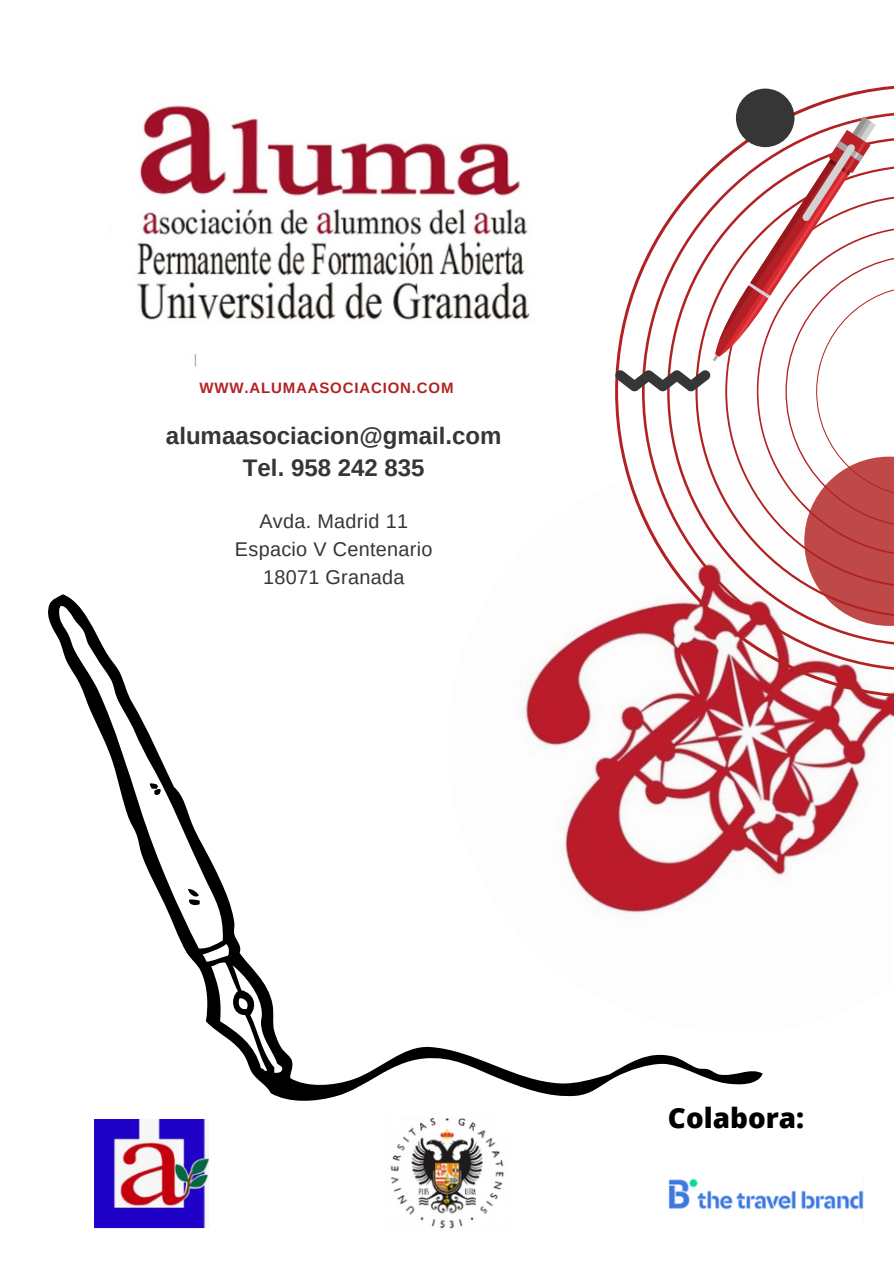
<style>
.page{position:relative;width:894px;height:1264px;background:#fff}
.page>*{position:absolute;margin:0;border:0;box-sizing:border-box;transform-origin:0 0}
.t1{font:800 27.9px "Open Sans";color:#000}
.t2{font:700 24px "Arimo";color:#363636}
.t3{font:19.8px "Arimo";letter-spacing:.015em;color:#363636}
.t4{font:700 15px "Arimo";letter-spacing:.055em;color:#b22222}
</style>
<div class="page">
<img style="left:762px;top:698px;width:131px;height:178px">
<svg style="left:748px;top:86px;width:145px;height:612px"></svg>
<svg style="left:762px;top:111px;width:131px;height:560px"></svg>
<img style="left:137px;top:105px;width:393px;height:262px">
<div style="left:735px;top:89px;width:59px;height:58px;background:#363636;border-radius:50%"></div>
<svg style="left:615px;top:117px;width:278px;height:508px"></svg>
<svg style="left:48px;top:594px;width:714px;height:506px"></svg>
<img style="left:390px;top:1117px;width:114px;height:112px">
<img style="left:94px;top:1119px;width:114px;height:109px">
<img style="left:668px;top:1178px;width:194px;height:32px">
<p class="t4" style="left:199px;top:379px;width:255px">WWW.ALUMAASOCIACION.COM</p>
<p class="t2" style="left:166px;top:422px;width:337px">alumaasociacion@gmail.com</p>
<p class="t2" style="left:243px;top:454px;width:183px">Tel. 958 242 835</p>
<p class="t3" style="left:259px;top:510px;width:150px">Avda. Madrid 11</p>
<p class="t3" style="left:235px;top:538px;width:199px">Espacio V Centenario</p>
<p class="t3" style="left:263px;top:566px;width:143px">18071 Granada</p>
<p class="t1" style="left:667px;top:1098px;width:138px">Colabora:</p>
</div>
